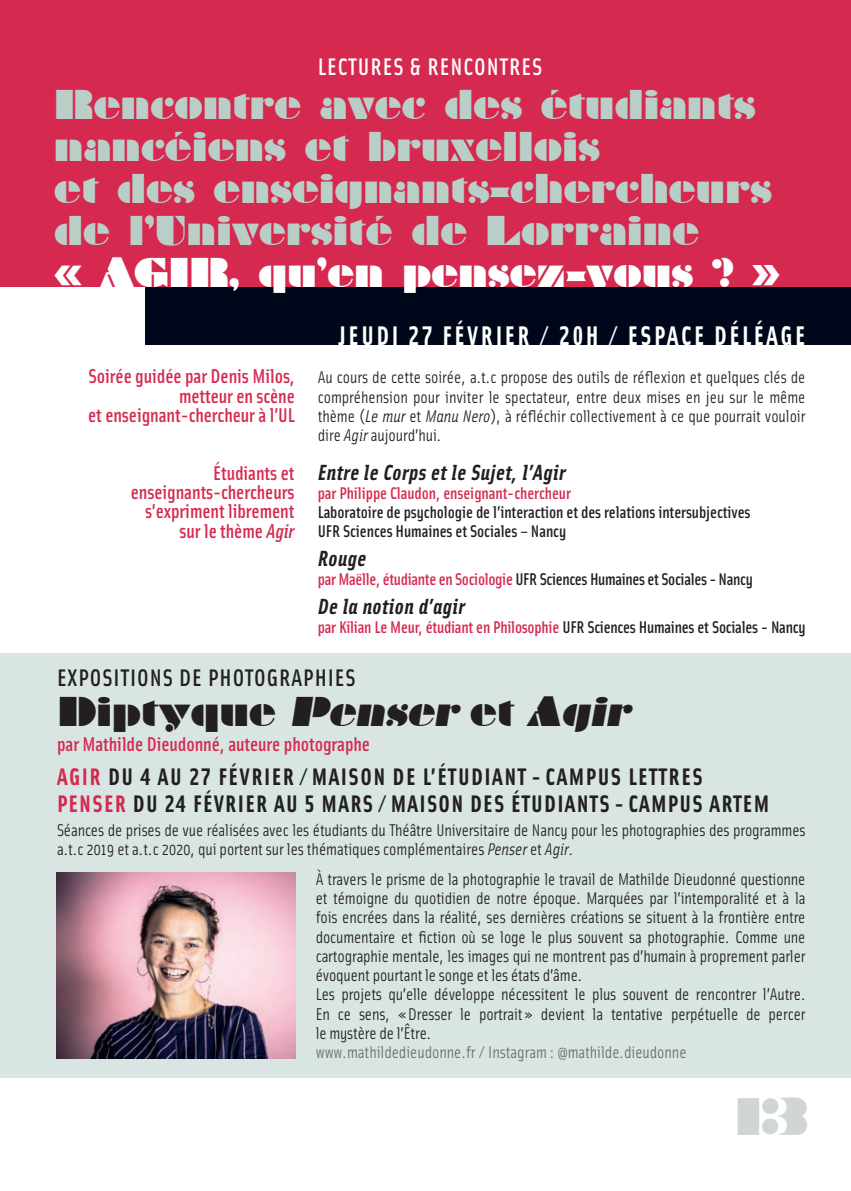
<style>
.page{position:relative;width:851px;height:1191px;background:#fff}
.page>*{position:absolute;margin:0;border:0;box-sizing:border-box;transform-origin:0 0}
.t1{font:48px "Braggadocio";color:#cfd6d4}
.t2{font:38px/42px "Braggadocio";letter-spacing:-.01em;color:#bacec8}
.t3{font:38px "Braggadocio";letter-spacing:-.01em;color:#fff}
.t4{font:38px "Braggadocio";letter-spacing:-.01em;color:#231f20}
.t5{font:27px "Solex Bold Lining";letter-spacing:.1em;color:#fff;scale:.95 1}
.t6{font:24px/27.2px "Solex Bold Lining";letter-spacing:.05em;color:#231f20}
.t7{font:500 24px "Solex";letter-spacing:.04em;color:#231f20}
.t8{font:500 24px "Solex";letter-spacing:.04em;color:#fff}
.t9{font:italic 700 22px "Solex";letter-spacing:.02em;color:#231f20}
.t10{font:500 20px/19.2px "Solex";letter-spacing:-.005em;color:#d6294f;text-align:right}
.t11{font:17px/19.2px "Solex";letter-spacing:-.01em;color:#231f20}
.t12{font:500 17px/19.2px "Solex";letter-spacing:-.005em;color:#231f20}
.t13{font:500 17px "Solex";letter-spacing:-.015em;color:#d6294f}
.t14{font:17px "Solex";letter-spacing:-.005em;color:#6c6d70}
.s1{font-style:italic}
.s2{color:#d6294f}
.s3{color:#231f20}
</style>
<div class="page">
<div style="left:0;top:653px;width:850px;height:424px;background:#d9e5e3"></div>
<img style="left:57px;top:872px;width:238px;height:186px">
<div style="left:145px;top:287px;width:705px;height:58px;background:#01071a"></div>
<div style="left:0;top:0;width:850px;height:287px;background:#d6294f"></div>
<h3 class="t8" style="left:317px;top:51px;width:226px">LECTURES &amp; RENCONTRES</h3>
<h2 class="t2" style="left:54px;top:83px;width:719px">Rencontre avec des étudiants nancéiens et bruxellois<br>et des enseignants-chercheurs de l’Université de Lorraine</h2>
<h2 class="t3" style="left:54px;top:249px;width:727px">« AGIR, qu’en pensez-vous ? »</h2>
<p class="t10" style="left:88px;top:366px;width:208px">Soirée guidée par Denis Milos, metteur en scène<br>et enseignant-chercheur à l’UL</p>
<p class="t10" style="left:131px;top:462px;width:165px">Étudiants et enseignants-chercheurs s’expriment librement sur le thème <span class="s1">Agir</span></p>
<h3 class="t5" style="left:339px;top:318px;width:492px">JEUDI 27 FÉVRIER / 20H / ESPACE DÉLÉAGE</h3>
<p class="t11" style="left:317px;top:367px;width:489px;text-align:justify">Au cours de cette soirée, a.t.c propose des outils de réflexion et quelques clés de compréhension pour inviter le spectateur, entre deux mises en jeu sur le même thème (<span class="s1">Le mur</span> et <span class="s1">Manu Nero</span>), à réfléchir collectivement à ce que pourrait vouloir dire <span class="s1">Agir</span> aujourd’hui.</p>
<p class="t9" style="left:317px;top:458px;width:249px">Entre le Corps et le Sujet, l’Agir</p>
<p class="t13" style="left:317px;top:482px;width:255px">par Philippe Claudon, enseignant-chercheur</p>
<p class="t12" style="left:317px;top:502px;width:434px">Laboratoire de psychologie de l’interaction et des relations intersubjectives<br>UFR Sciences Humaines et Sociales – Nancy</p>
<p class="t9" style="left:317px;top:544px;width:50px">Rouge</p>
<p class="t12" style="left:317px;top:569px;width:436px"><span class="s2">par Maëlle, étudiante en Sociologie</span> UFR Sciences Humaines et Sociales - Nancy</p>
<p class="t9" style="left:317px;top:592px;width:149px">De la notion d’agir</p>
<p class="t13" style="left:317px;top:616px;width:489px">par Kilian Le Meur, étudiant en Philosophie <span class="s3">UFR Sciences Humaines et Sociales - Nancy</span></p>
<h3 class="t7" style="left:57px;top:662px;width:300px">EXPOSITIONS DE PHOTOGRAPHIES</h3>
<h2 class="t4" style="left:57px;top:688px;width:582px">Diptyque <span class="s1">Penser</span> et <span class="s1">Agir</span></h2>
<p class="t10" style="left:57px;top:734px;width:314px">par Mathilde Dieudonné, auteure photographe</p>
<h3 class="t6" style="left:57px;top:762px;width:713px"><span class="s2">AGIR</span> DU 4 AU 27 FÉVRIER / MAISON DE L’ÉTUDIANT - CAMPUS LETTRES<br><span class="s2">PENSER</span> DU 24 FÉVRIER AU 5 MARS / MAISON DES ÉTUDIANTS - CAMPUS ARTEM</h3>
<p class="t11" style="left:57px;top:819px;width:750px">Séances de prises de vue réalisées avec les étudiants du Théâtre Universitaire de Nancy pour les photographies des programmes a.t.c 2019 et a.t.c 2020, qui portent sur les thématiques complémentaires <span class="s1">Penser</span> et <span class="s1">Agir</span>.</p>
<p class="t11" style="left:315px;top:868px;width:491px">À travers le prisme de la photographie le travail de Mathilde Dieudonné questionne et témoigne du quotidien de notre époque. Marquées par l’intemporalité et à la fois encrées dans la réalité, ses dernières créations se situent à la frontière entre documentaire et fiction où se loge le plus souvent sa photographie. Comme une cartographie mentale, les images qui ne montrent pas d’humain à proprement parler évoquent pourtant le songe et les états d’âme.<br>Les projets qu’elle développe nécessitent le plus souvent de rencontrer l’Autre.<br>En ce sens, «Dresser le portrait» devient la tentative perpétuelle de percer le mystère de l’Être.</p>
<p class="t14" style="left:315px;top:1041px;width:372px">www.mathildedieudonne.fr / Instagram : @mathilde.dieudonne</p>
<h1 class="t1" style="left:734px;top:1088px;width:76px">13</h1>
</div>
